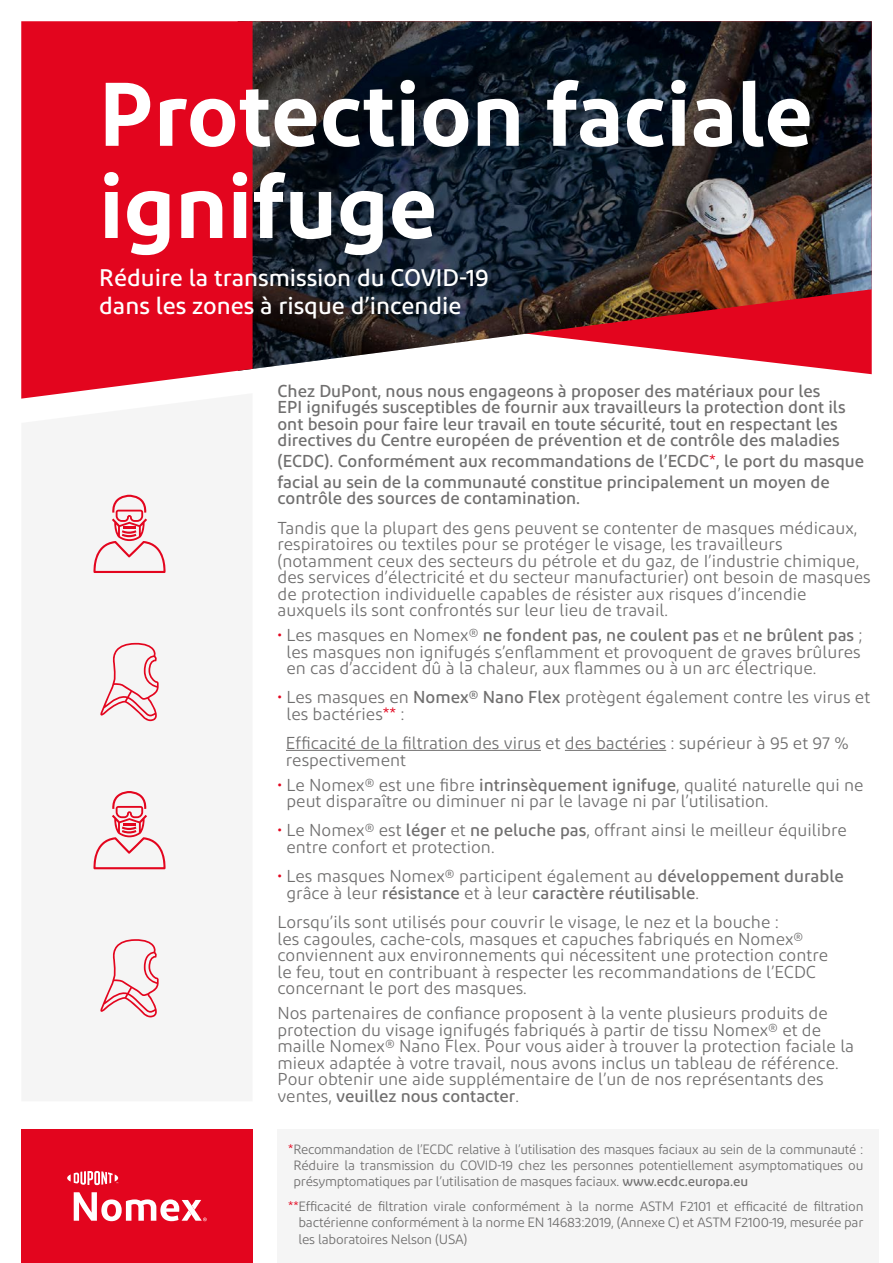
<style>
.page{position:relative;width:893px;height:1263px;background:#fff}
.page>*{position:absolute;margin:0;border:0;box-sizing:border-box;transform-origin:0 0}
.t1{font:600 90px/92.1px "Diodrum W03";color:#fff}
.t2{font:500 24px/28.8px "Diodrum W03";color:#fff}
.t3{font:17.25px/16.5px "Diodrum W03";color:#706f6f}
.t4{font:500 17.25px/16.5px "Diodrum W03";color:#706f6f}
.t5{font:13.5px/16.2px "Diodrum W03";letter-spacing:-.015em;color:#706f6f;text-align:justify}
.s1{font-weight:400;color:#e3051e}
.s2{color:#e3051e}
.s3{font-weight:500}
</style>
<div class="page">
<div style="left:277px;top:1129px;width:602px;height:134px;background:#f2f2f2"></div>
<div style="left:21px;top:1129px;width:232px;height:134px;background:#e3051e"></div>
<img style="left:253px;top:21px;width:619px;height:350px">
<div style="left:21px;top:21px;width:232px;height:378px;background:#e3051e"></div>
<svg style="left:67px;top:1171px;width:51px;height:14px"></svg>
<svg style="left:74px;top:1192px;width:133px;height:29px"></svg>
<svg style="left:93px;top:495px;width:73px;height:78px"></svg>
<svg style="left:100px;top:643px;width:59px;height:78px"></svg>
<svg style="left:93px;top:791px;width:73px;height:78px"></svg>
<svg style="left:100px;top:939px;width:59px;height:78px"></svg>
<hr style="left:286px;top:750px;width:255px;height:1px;background:#706f6f">
<hr style="left:565px;top:750px;width:101px;height:1px;background:#706f6f">
<h1 class="t1" style="left:99px;top:66px;width:715px">Protection faciale ignifuge</h1>
<h2 class="t2" style="left:99px;top:262px;width:391px">Réduire la transmission du COVID-19 dans les zones à risque d’incendie</h2>
<p class="t4" style="left:277px;top:382px;width:570px">Chez DuPont, nous nous engageons à proposer des matériaux pour les EPI ignifugés susceptibles de fournir aux travailleurs la protection dont ils ont besoin pour faire leur travail en toute sécurité, tout en respectant les directives du Centre européen de prévention et de contrôle des maladies</p>
<p class="t4" style="left:277px;top:450px;width:588px;line-height:20.7px">(ECDC). Conformément aux recommandations de l’ECDC<span class="s1">*</span>, le port du masque facial au sein de la communauté constitue principalement un moyen de</p>
<p class="t4" style="left:277px;top:490px;width:304px">contrôle des sources de contamination.</p>
<p class="t3" style="left:277px;top:519px;width:595px">Tandis que la plupart des gens peuvent se contenter de masques médicaux, respiratoires ou textiles pour se protéger le visage, les travailleurs (notamment ceux des secteurs du pétrole et du gaz, de I’industrie chimique, des services d’électricité et du secteur manufacturier) ont besoin de masques de protection individuelle capables de résister aux risques d’incendie auxquels ils sont confrontés sur leur lieu de travail.</p>
<p class="t3" style="left:286px;top:626px;width:578px;text-indent:-9px"><span class="s2">•</span> Les masques en Nomex® <span class="s3">ne fondent pas, ne coulent pas</span> et <span class="s3">ne brûlent pas</span> ; les masques non ignifugés s’enflamment et provoquent de graves brûlures en cas d’accident dû à la chaleur, aux flammes ou à un arc électrique.</p>
<p class="t3" style="left:286px;top:689px;width:585px;text-indent:-9px"><span class="s2">•</span> Les masques en <span class="s3">Nomex® Nano Flex</span> protègent également contre les virus et les bactéries<span class="s2">**</span> :</p>
<p class="t3" style="left:286px;top:735px;width:564px">Efficacité de la filtration des virus et des bactéries : supérieur à 95 et 97 % respectivement</p>
<p class="t3" style="left:286px;top:776px;width:579px;text-indent:-9px"><span class="s2">•</span> Le Nomex® est une fibre <span class="s3">intrinsèquement ignifuge</span>, qualité naturelle qui ne peut disparaître ou diminuer ni par le lavage ni par l’utilisation.</p>
<p class="t3" style="left:286px;top:822px;width:562px;text-indent:-9px"><span class="s2">•</span> Le Nomex® est <span class="s3">léger</span> et <span class="s3">ne peluche pas</span>, offrant ainsi le meilleur équilibre entre confort et protection.</p>
<p class="t3" style="left:286px;top:868px;width:559px;text-indent:-9px"><span class="s2">•</span> Les masques Nomex® participent également au <span class="s3">développement durable </span>grâce à leur <span class="s3">résistance</span> et à leur <span class="s3">caractère réutilisable</span>.</p>
<p class="t3" style="left:277px;top:913px;width:552px">Lorsqu’ils sont utilisés pour couvrir le visage, le nez et la bouche :<br>les cagoules, cache-cols, masques et capuches fabriqués en Nomex® conviennent aux environnements qui nécessitent une protection contre le feu, tout en contribuant à respecter les recommandations de l’ECDC concernant le port des masques.</p>
<p class="t3" style="left:277px;top:1004px;width:578px">Nos partenaires de confiance proposent à la vente plusieurs produits de protection du visage ignifugés fabriqués à partir de tissu Nomex® et de maille Nomex® Nano Flex. Pour vous aider à trouver la protection faciale la mieux adaptée à votre travail, nous avons inclus un tableau de référence.<br>Pour obtenir une aide supplémentaire de l’un de nos représentants des ventes, <span class="s3">veuillez nous contacter</span>.</p>
<p class="t5" style="left:293px;top:1140px;width:572px;text-indent:-5px"><span class="s2">*</span>Recommandation de l’ECDC relative à l’utilisation des masques faciaux au sein de la communauté :<br>Réduire la transmission du COVID-19 chez les personnes potentiellement asymptomatiques ou présymptomatiques par l’utilisation de masques faciaux. <span class="s3">www.ecdc.europa.eu</span></p>
<p class="t5" style="left:298px;top:1198px;width:567px;text-indent:-10px"><span class="s2">**</span>Efficacité de filtration virale conformément à la norme ASTM F2101 et efficacité de filtration bactérienne conformément à la norme EN 14683:2019, (Annexe C) et ASTM F2100-19, mesurée par les laboratoires Nelson (USA)</p>
</div>
